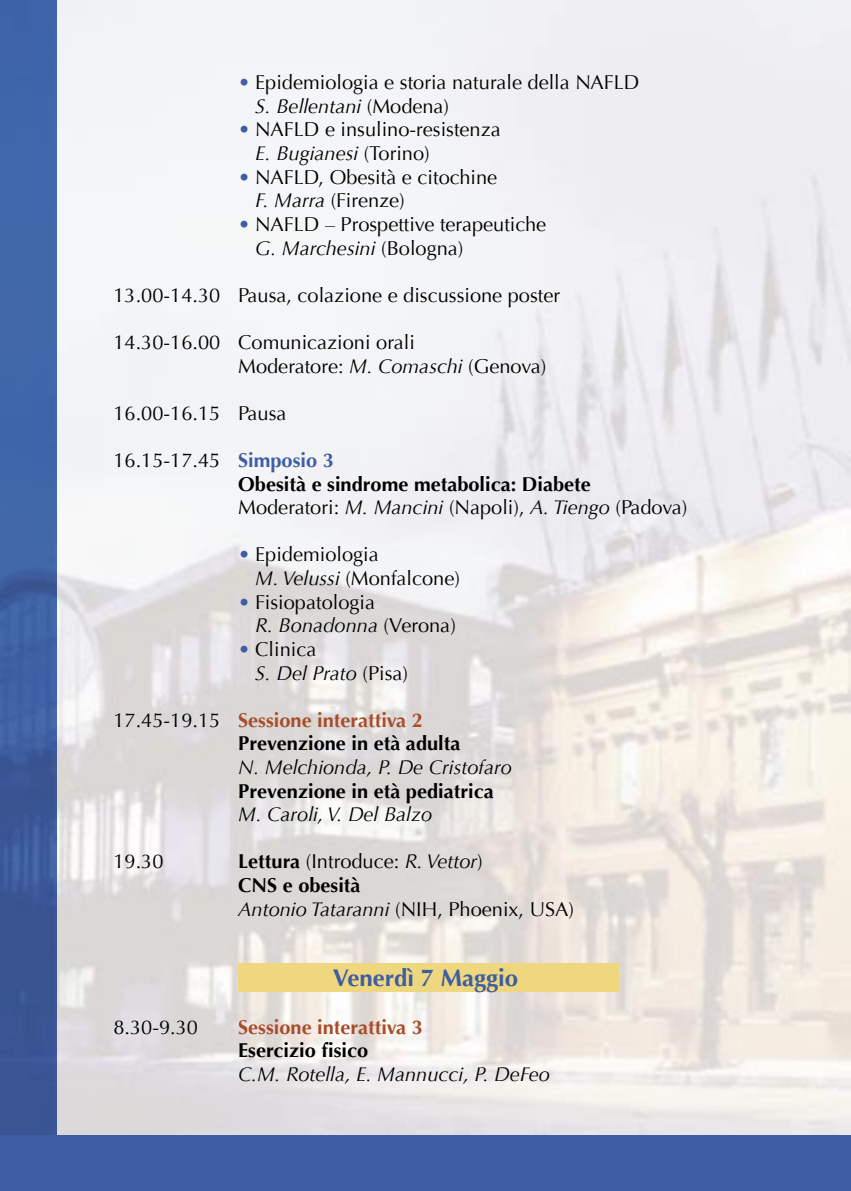
<style>
.page{position:relative;width:851px;height:1191px;background:#fff}
.page>*{position:absolute;margin:0;border:0;box-sizing:border-box;transform-origin:0 0}
.t1{font:700 24px "Optima";color:#3e5da2}
.t2{font:20px/23.6px "Optima";color:#000}
.t3{font:700 20px/23.6px "Optima";color:#000}
.t4{font:italic 20px "Optima";color:#000}
.t5{font:700 20px "Optima";color:#a84c2a}
.s1{color:#3e5da2}
.s2{font-style:italic}
.s3{font-weight:700;color:#3e5da2}
.s4{font-weight:700}
.s5{font-weight:400}
.s6{color:#a84c2a}
</style>
<div class="page">
<div style="left:0;top:1134px;width:850px;height:57px;background:#3e5da2"></div>
<img style="left:0;top:0;width:57px;height:1134px">
<div style="left:238px;top:963px;width:380px;height:28px;background:#eed77f"></div>
<p class="t2" style="left:255px;top:71px;width:385px;text-indent:-17px"><span class="s1">•</span> Epidemiologia e storia naturale della NAFLD<br><span class="s2">S. Bellentani</span> (Modena)</p>
<p class="t2" style="left:255px;top:118px;width:247px;text-indent:-17px"><span class="s1">•</span> NAFLD e insulino-resistenza<br><span class="s2">E. Bugianesi</span> (Torino)</p>
<p class="t2" style="left:255px;top:165px;width:243px;text-indent:-17px"><span class="s1">•</span> NAFLD, Obesità e citochine<br><span class="s2">F. Marra</span> (Firenze)</p>
<p class="t2" style="left:255px;top:213px;width:292px;text-indent:-17px"><span class="s1">•</span> NAFLD – Prospettive terapeutiche<br><span class="s2">G. Marchesini</span> (Bologna)</p>
<p class="t2" style="left:113px;top:283px;width:448px">13.00-14.30 Pausa, colazione e discussione poster</p>
<p class="t2" style="left:238px;top:331px;width:310px;text-indent:-125px">14.30-16.00 Comunicazioni orali<br>Moderatore: <span class="s2">M. Comaschi</span> (Genova)</p>
<p class="t2" style="left:113px;top:401px;width:174px">16.00-16.15 Pausa</p>
<p class="t2" style="left:238px;top:449px;width:450px;text-indent:-125px">16.15-17.45 <span class="s3">Simposio 3<br></span><span class="s4">Obesità e sindrome metabolica: Diabete<br></span>Moderatori: <span class="s2">M. Mancini</span> (Napoli), <span class="s2">A. Tiengo</span> (Padova)</p>
<p class="t2" style="left:255px;top:543px;width:206px;text-indent:-17px"><span class="s1">•</span> Epidemiologia<br><span class="s2">M. Velussi</span> (Monfalcone)</p>
<p class="t2" style="left:255px;top:590px;width:202px;text-indent:-17px"><span class="s1">•</span> Fisiopatologia<br><span class="s2">R. Bonadonna</span> (Verona)</p>
<p class="t2" style="left:255px;top:637px;width:154px;text-indent:-17px"><span class="s1">•</span> Clinica<br><span class="s2">S. Del Prato</span> (Pisa)</p>
<p class="t3" style="left:238px;top:708px;width:224px;text-indent:-125px"><span class="s5">17.45-19.15</span> <span class="s6">Sessione interattiva 2<br></span>Prevenzione in età adulta</p>
<p class="t4" style="left:238px;top:755px;width:275px">N. Melchionda, P. De Cristofaro</p>
<p class="t3" style="left:238px;top:779px;width:257px">Prevenzione in età pediatrica</p>
<p class="t4" style="left:238px;top:802px;width:195px">M. Caroli, V. Del Balzo</p>
<p class="t2" style="left:113px;top:850px;width:52px">19.30</p>
<p class="t2" style="left:238px;top:850px;width:337px"><span class="s4">Lettura</span> (Introduce: <span class="s2">R. Vettor</span>)<br><span class="s4">CNS e obesità<br></span><span class="s2">Antonio Tataranni</span> (NIH, Phoenix, USA)</p>
<p class="t1" style="left:332px;top:964px;width:187px">Venerdì 7 Maggio</p>
<p class="t2" style="left:113px;top:1015px;width:86px">8.30-9.30</p>
<p class="t5" style="left:238px;top:1015px;width:186px">Sessione interattiva 3</p>
<p class="t3" style="left:238px;top:1039px;width:131px">Esercizio fisico</p>
<p class="t4" style="left:238px;top:1062px;width:313px">C.M. Rotella, E. Mannucci, P. DeFeo</p>
</div>
